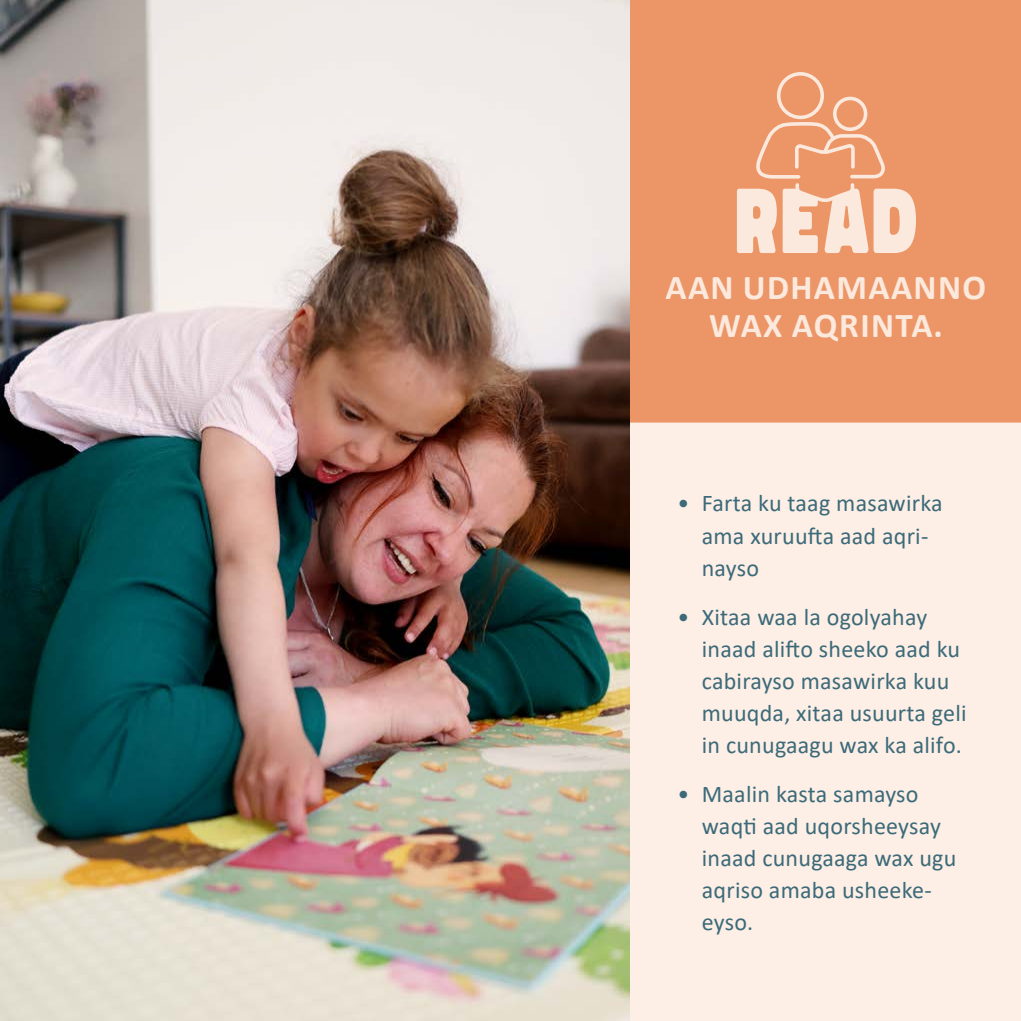
<style>
.page{position:relative;width:1021px;height:1021px;background:#fff}
.page>*{position:absolute;margin:0;border:0;box-sizing:border-box;transform-origin:0 0}
.t1{font:87.4px "Spot";color:#fce9dd}
.t2{font:700 35px/38px "Calibri";letter-spacing:.04em;color:#fce9dd;text-align:center}
.t3{font:24px/32px "Calibri";letter-spacing:.01em;color:#3c6a79}
</style>
<div class="page">
<div style="left:81px;top:0;width:939px;height:424px;background:#ec9667"></div>
<div style="left:629px;top:422px;width:391px;height:598px;background:#fdefe6"></div>
<img style="left:0;top:0;width:629px;height:1020px">
<div style="left:777px;top:72px;width:47px;height:47px;border:4px solid #fce9dd;border-radius:50%"></div>
<div style="left:833px;top:97px;width:34px;height:34px;border:4px solid #fce9dd;border-radius:50%"></div>
<svg style="left:756px;top:120px;width:129px;height:82px"></svg>
<h1 class="t1" style="left:734px;top:180px;width:184px">Read</h1>
<h2 class="t2" style="left:665px;top:268px;width:322px">AAN UDHAMAANNO<br>WAX AQRINTA.</h2>
<p class="t3" style="left:701px;top:487px;width:242px;text-indent:-24px">• Farta ku taag masawirka ama xuruufta aad aqri&shy;nayso</p>
<p class="t3" style="left:701px;top:600px;width:266px;text-indent:-24px">• Xitaa waa la ogolyahay inaad alifto sheeko aad ku cabirayso masawirka kuu muuqda, xitaa usuurta geli in cunugaagu wax ka alifo.</p>
<p class="t3" style="left:701px;top:777px;width:256px;text-indent:-24px">• Maalin kasta samayso waqti aad uqorsheeysay inaad cunugaaga wax ugu aqriso amaba usheeke&shy;eyso.</p>
</div>
